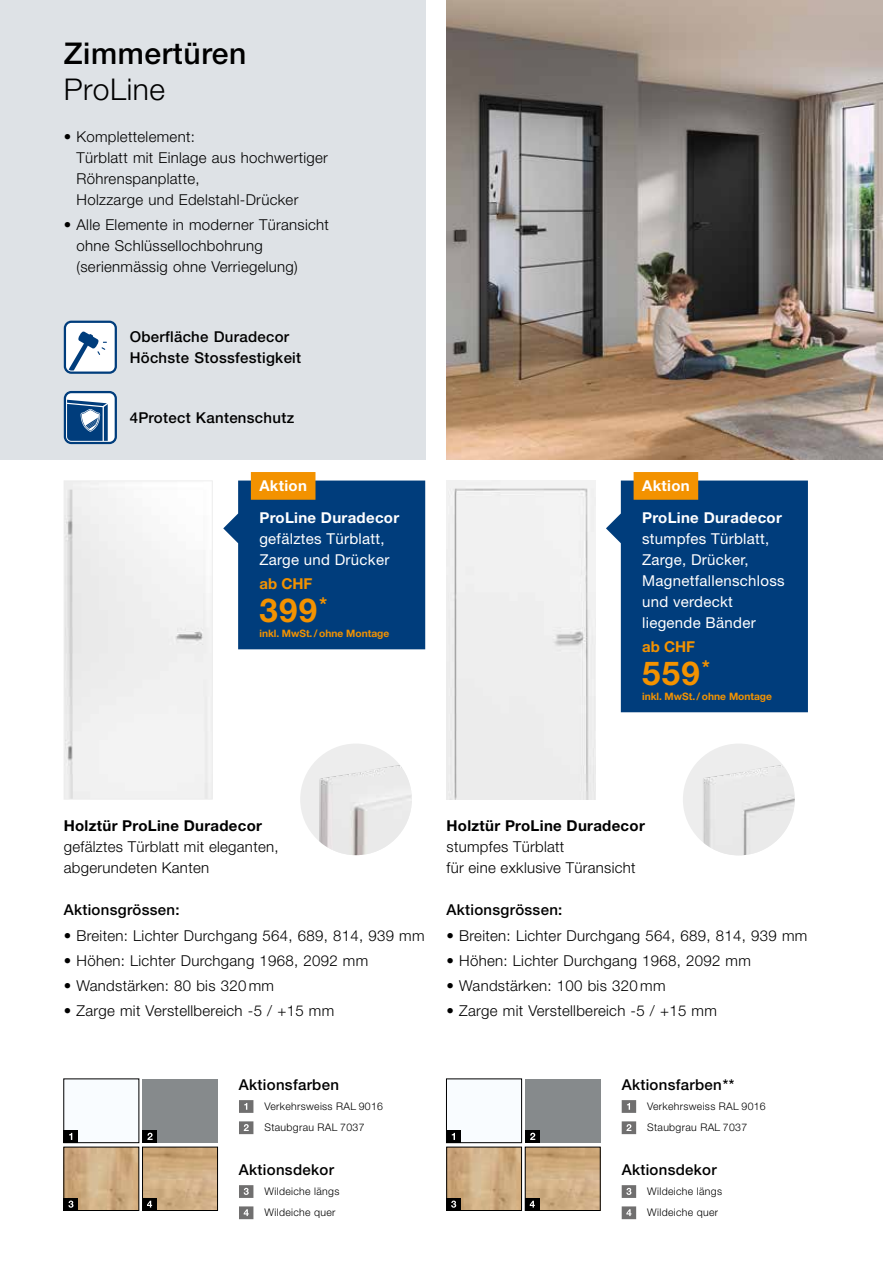
<style>
.page{position:relative;width:893px;height:1263px;background:#fff}
.page>*{position:absolute;margin:0;border:0;box-sizing:border-box;transform-origin:0 0}
.t1{font:700 33px "Hoermann Helvetica Neue";letter-spacing:.04em;color:#f39200}
.t2{font:500 30px "Hoermann Helvetica Neue";letter-spacing:.02em;color:#000}
.t3{font:300 30px "Hoermann Helvetica Neue";letter-spacing:.02em;color:#000}
.t4{font:300 15px/21px "Hoermann Helvetica Neue";letter-spacing:.02em;color:#000}
.t5{font:500 15px/21px "Hoermann Helvetica Neue";letter-spacing:.02em;color:#000}
.t6{font:15px/21px "Hoermann Helvetica Neue Rm";letter-spacing:.02em;color:#fff}
.t7{font:700 15px "Hoermann Helvetica Neue";letter-spacing:.02em;color:#000}
.t8{font:700 15px "Hoermann Helvetica Neue";letter-spacing:.02em;color:#fff}
.t9{font:700 15px "Hoermann Helvetica Neue";color:#f39200}
.t10{font:300 10.5px/21.3px "Hoermann Helvetica Neue";letter-spacing:.03em;color:#000}
.t11{font:700 10.2px "Hoermann Helvetica Neue";color:#f39200}
</style>
<div class="page">
<div style="left:0;top:0;width:425px;height:459px;background:#dee2e6"></div>
<img style="left:446px;top:0;width:436px;height:459px">
<img style="left:448px;top:1149px;width:72px;height:60px">
<div style="left:446px;top:1147px;width:76px;height:64px;border:1px solid #000"></div>
<img style="left:66px;top:1149px;width:71px;height:60px">
<img style="left:144px;top:1149px;width:72px;height:60px">
<div style="left:142px;top:1147px;width:76px;height:64px;border:1px solid #000"></div>
<img style="left:527px;top:1149px;width:71px;height:60px">
<div style="left:525px;top:1147px;width:75px;height:64px;border:1px solid #000"></div>
<div style="left:143px;top:1079px;width:75px;height:64px;background:#868a8c"></div>
<div style="left:525px;top:1079px;width:75px;height:64px;background:#868a8c"></div>
<div style="left:64px;top:1079px;width:75px;height:64px;background:#f9fcff"></div>
<div style="left:446px;top:1079px;width:76px;height:64px;background:#f9fcff"></div>
<div style="left:446px;top:1079px;width:76px;height:64px;border:1px solid #000"></div>
<img style="left:66px;top:482px;width:145px;height:315px">
<div style="left:64px;top:480px;width:149px;height:319px;border:1px solid #ededed"></div>
<img style="left:300px;top:743px;width:112px;height:112px;border-radius:56px">
<img style="left:683px;top:743px;width:112px;height:112px;border-radius:56px">
<div style="left:446px;top:480px;width:149px;height:319px;background:#eee"></div>
<div style="left:65px;top:322px;width:51px;height:51px;background:#fff;border-radius:6px"></div>
<div style="left:64px;top:321px;width:53px;height:53px;border:2px solid #003d7c;border-radius:6px"></div>
<svg style="left:67px;top:331px;width:40px;height:39px"></svg>
<div style="left:64px;top:1130px;width:14px;height:13px;background:#000"></div>
<svg style="left:69px;top:1133px;width:3px;height:7px"></svg>
<div style="left:446px;top:1130px;width:15px;height:13px;background:#000"></div>
<svg style="left:452px;top:1133px;width:3px;height:7px"></svg>
<div style="left:143px;top:1130px;width:14px;height:13px;background:#000"></div>
<svg style="left:147px;top:1133px;width:6px;height:7px"></svg>
<div style="left:525px;top:1130px;width:15px;height:13px;background:#000"></div>
<svg style="left:530px;top:1133px;width:5px;height:7px"></svg>
<div style="left:64px;top:1198px;width:14px;height:13px;background:#000"></div>
<svg style="left:68px;top:1200px;width:6px;height:8px"></svg>
<div style="left:446px;top:1198px;width:15px;height:13px;background:#000"></div>
<svg style="left:451px;top:1200px;width:5px;height:8px"></svg>
<svg style="left:239px;top:1100px;width:14px;height:13px"></svg>
<svg style="left:239px;top:1121px;width:14px;height:13px"></svg>
<svg style="left:239px;top:1185px;width:14px;height:13px"></svg>
<svg style="left:239px;top:1206px;width:14px;height:13px"></svg>
<svg style="left:622px;top:1100px;width:14px;height:13px"></svg>
<svg style="left:622px;top:1121px;width:14px;height:13px"></svg>
<svg style="left:622px;top:1185px;width:14px;height:13px"></svg>
<svg style="left:622px;top:1206px;width:14px;height:13px"></svg>
<div style="left:142px;top:1198px;width:15px;height:13px;background:#000"></div>
<svg style="left:147px;top:1201px;width:5px;height:6px"></svg>
<div style="left:525px;top:1198px;width:14px;height:13px;background:#000"></div>
<svg style="left:530px;top:1201px;width:5px;height:6px"></svg>
<div style="left:65px;top:392px;width:51px;height:51px;background:#fff;border-radius:6px"></div>
<div style="left:64px;top:391px;width:53px;height:53px;border:2px solid #003d7c;border-radius:6px"></div>
<svg style="left:67px;top:400px;width:41px;height:41px;background:#3e6c9c"></svg>
<svg style="left:606px;top:480px;width:202px;height:232px;background:#124b85"></svg>
<div style="left:634px;top:472px;width:64px;height:28px;background:#f39200"></div>
<svg style="left:223px;top:472px;width:202px;height:177px;background:#265583"></svg>
<h2 class="t2" style="left:64px;top:32px;width:184px">Zimmertüren</h2>
<h2 class="t3" style="left:64px;top:68px;width:103px">ProLine</h2>
<p class="t4" style="left:77px;top:125px;width:253px;text-indent:-13px">• Komplettelement:<br>Türblatt mit Einlage aus hochwertiger<br>Röhrenspanplatte,<br>Holzzarge und Edelstahl-Drücker</p>
<p class="t4" style="left:77px;top:213px;width:254px;text-indent:-13px">• Alle Elemente in moderner Türansicht ohne Schlüssellochbohrung (serienmässig ohne Verriegelung)</p>
<p class="t5" style="left:130px;top:325px;width:173px">Oberfläche Duradecor<br>Höchste Stossfestigkeit</p>
<p class="t5" style="left:130px;top:406px;width:166px">4Protect Kantenschutz</p>
<p class="t8" style="left:259px;top:475px;width:49px">Aktion</p>
<p class="t8" style="left:259px;top:507px;width:141px">ProLine Duradecor</p>
<p class="t6" style="left:259px;top:527px;width:131px">gefälztes Türblatt,<br>Zarge und Drücker</p>
<p class="t9" style="left:259px;top:573px;width:55px">ab CHF</p>
<h1 class="t1" style="left:259px;top:587px;width:69px">399<sup>*</sup></h1>
<p class="t11" style="left:259px;top:626px;width:131px">inkl. MwSt./ ohne Montage</p>
<p class="t8" style="left:642px;top:475px;width:49px">Aktion</p>
<p class="t8" style="left:642px;top:507px;width:141px">ProLine Duradecor</p>
<p class="t6" style="left:642px;top:527px;width:144px">stumpfes Türblatt,<br>Zarge, Drücker,<br>Magnetfallenschloss und verdeckt liegende Bänder</p>
<p class="t9" style="left:642px;top:636px;width:55px">ab CHF</p>
<h1 class="t1" style="left:642px;top:650px;width:69px">559<sup>*</sup></h1>
<p class="t11" style="left:642px;top:689px;width:131px">inkl. MwSt./ ohne Montage</p>
<p class="t7" style="left:64px;top:815px;width:200px">Holztür ProLine Duradecor</p>
<p class="t4" style="left:64px;top:835px;width:216px">gefälztes Türblatt mit eleganten, abgerundeten Kanten</p>
<p class="t5" style="left:64px;top:898px;width:117px">Aktionsgrössen:</p>
<p class="t4" style="left:64px;top:924px;width:362px">• Breiten: Lichter Durchgang 564, 689, 814, 939 mm</p>
<p class="t4" style="left:64px;top:949px;width:306px">• Höhen: Lichter Durchgang 1968, 2092 mm</p>
<p class="t4" style="left:64px;top:974px;width:212px">• Wandstärken: 80 bis 320 mm</p>
<p class="t4" style="left:64px;top:999px;width:272px">• Zarge mit Verstellbereich -5 / +15 mm</p>
<p class="t7" style="left:446px;top:815px;width:200px">Holztür ProLine Duradecor</p>
<p class="t4" style="left:446px;top:835px;width:191px">stumpfes Türblatt<br>für eine exklusive Türansicht</p>
<p class="t5" style="left:446px;top:898px;width:117px">Aktionsgrössen:</p>
<p class="t4" style="left:446px;top:924px;width:362px">• Breiten: Lichter Durchgang 564, 689, 814, 939 mm</p>
<p class="t4" style="left:446px;top:949px;width:306px">• Höhen: Lichter Durchgang 1968, 2092 mm</p>
<p class="t4" style="left:446px;top:974px;width:220px">• Wandstärken: 100 bis 320 mm</p>
<p class="t4" style="left:446px;top:999px;width:272px">• Zarge mit Verstellbereich -5 / +15 mm</p>
<p class="t5" style="left:239px;top:1073px;width:102px">Aktionsfarben</p>
<p class="t10" style="left:264px;top:1095px;width:120px">Verkehrsweiss RAL 9016<br>Staubgrau RAL 7037</p>
<p class="t5" style="left:239px;top:1158px;width:96px">Aktionsdekor</p>
<p class="t10" style="left:264px;top:1180px;width:76px">Wildeiche längs<br>Wildeiche quer</p>
<p class="t5" style="left:622px;top:1073px;width:114px">Aktionsfarben**</p>
<p class="t10" style="left:647px;top:1095px;width:120px">Verkehrsweiss RAL 9016<br>Staubgrau RAL 7037</p>
<p class="t5" style="left:622px;top:1158px;width:96px">Aktionsdekor</p>
<p class="t10" style="left:647px;top:1180px;width:76px">Wildeiche längs<br>Wildeiche quer</p>
</div>
